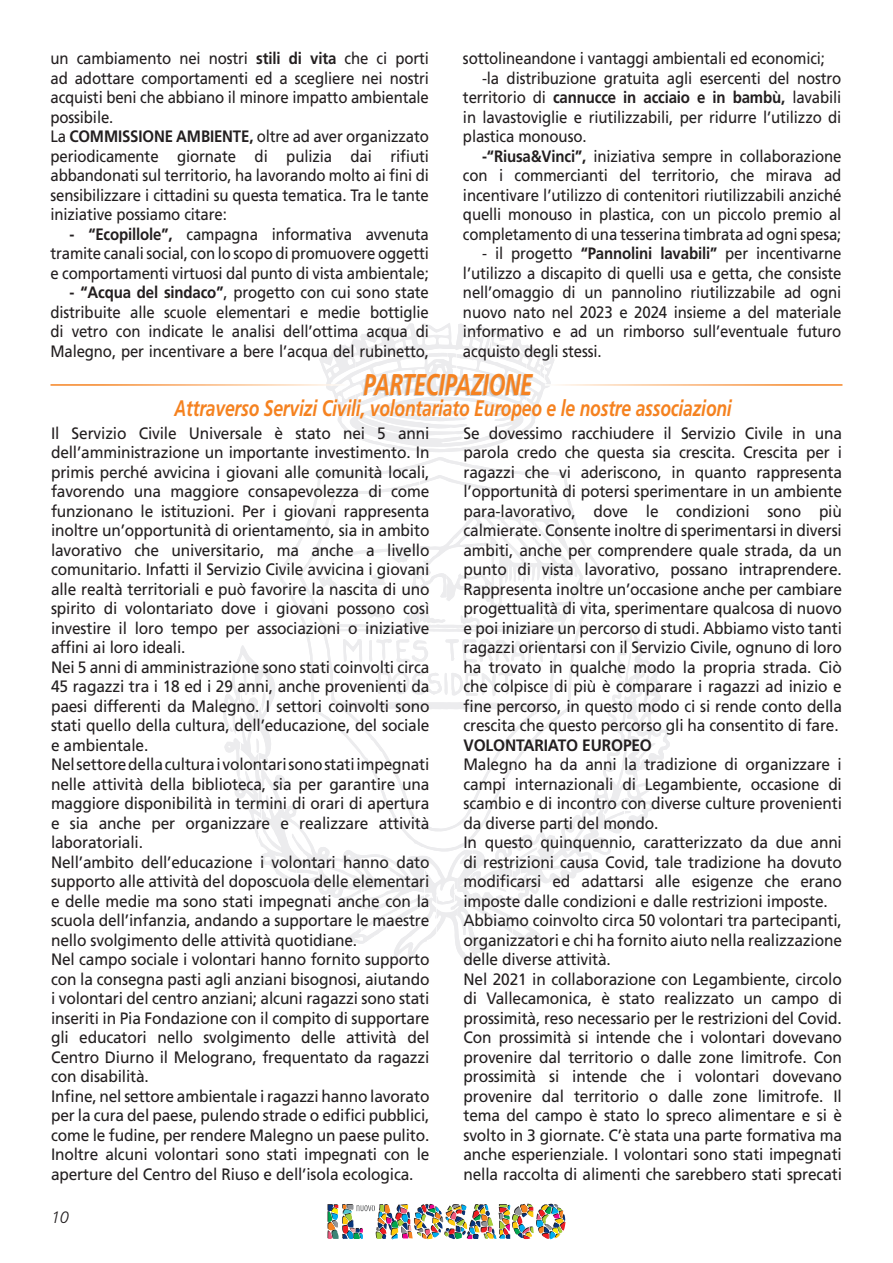
<style>
.page{position:relative;width:893px;height:1263px;background:#fff}
.page>*{position:absolute;margin:0;border:0;box-sizing:border-box;transform-origin:0 0}
.titoli{font:italic 700 30px "Frutiger LT Std";letter-spacing:-.01em;color:#f58220;scale:.72 1}
.sottotitoli{font:italic 700 22.5px "Frutiger LT Std";letter-spacing:-.01em;color:#f58220;scale:.72 1}
.testo{font:16.5px/19.5px "Frutiger LT Std";letter-spacing:-.01em;color:#231f20;text-align:justify;scale:.94 1}
.testo-2{font:16.5px/19.5px "Frutiger LT Std";letter-spacing:-.01em;color:#231f20;text-align:justify;scale:.91 1}
.testo-3{font:700 16.5px "Frutiger LT Std";letter-spacing:-.01em;color:#231f20;scale:.94 1}
.t1{font:italic 300 16.5px "Frutiger LT Std";color:#231f20}
.s1{font-weight:700}
</style>
<div class="page">
<svg style="left:223px;top:630px;width:447px;height:331px"></svg>
<svg style="left:319px;top:323px;width:236px;height:129px"></svg>
<svg style="left:278px;top:457px;width:325px;height:394px"></svg>
<svg style="left:343px;top:639px;width:19px;height:23px"></svg>
<svg style="left:592px;top:837px;width:21px;height:19px"></svg>
<svg style="left:368px;top:574px;width:18px;height:11px"></svg>
<svg style="left:364px;top:607px;width:21px;height:11px"></svg>
<svg style="left:316px;top:576px;width:21px;height:11px"></svg>
<svg style="left:392px;top:552px;width:18px;height:11px"></svg>
<svg style="left:641px;top:675px;width:10px;height:37px"></svg>
<svg style="left:445px;top:639px;width:98px;height:23px"></svg>
<svg style="left:243px;top:669px;width:4px;height:26px"></svg>
<svg style="left:369px;top:638px;width:62px;height:25px"></svg>
<svg style="left:377px;top:671px;width:136px;height:25px"></svg>
<svg style="left:256px;top:739px;width:3px;height:14px"></svg>
<svg style="left:543px;top:616px;width:7px;height:7px"></svg>
<img style="left:327px;top:1203px;width:239px;height:36px">
<hr style="left:545px;top:384px;width:297px;height:2px;background:#fff">
<hr style="left:50px;top:384px;width:298px;height:2px;background:#fff">
<p class="testo-2" style="left:463px;top:49px;width:399px">sottolineandone i vantaggi ambientali ed economici;</p>
<p class="testo-2" style="left:463px;top:68px;width:417px;text-indent:19px">-la distribuzione gratuita agli esercenti del nostro territorio di <span class="s1">cannucce in acciaio e in bambù,</span> lavabili in lavastoviglie e riutilizzabili, per ridurre l’utilizzo di plastica monouso.</p>
<p class="testo-2" style="left:463px;top:146px;width:417px;text-indent:19px"><span class="s1">-“Riusa&amp;Vinci”,</span> iniziativa sempre in collaborazione con i commercianti del territorio, che mirava ad incentivare l’utilizzo di contenitori riutilizzabili anziché quelli monouso in plastica, con un piccolo premio al completamento di una tesserina timbrata ad ogni spesa;</p>
<p class="testo-2" style="left:463px;top:244px;width:417px;text-indent:19px">- il progetto <span class="s1">“Pannolini lavabili”</span> per incentivarne l’utilizzo a discapito di quelli usa e getta, che consiste nell’omaggio di un pannolino riutilizzabile ad ogni nuovo nato nel 2023 e 2024 insieme a del materiale informativo e ad un rimborso sull’eventuale futuro acquisto degli stessi.</p>
<p class="sottotitoli" style="left:175px;top:395px;width:775px">Attraverso Servizi Civili, volontariato Europeo e le nostre associazioni</p>
<p class="testo-2" style="left:50px;top:49px;width:417px">un cambiamento nei nostri <span class="s1">stili di vita</span> che ci porti ad adottare comportamenti ed a scegliere nei nostri acquisti beni che abbiano il minore impatto ambientale possibile.</p>
<p class="testo-2" style="left:50px;top:127px;width:417px">La <span class="s1">COMMISSIONE AMBIENTE,</span> oltre ad aver organizzato periodicamente giornate di pulizia dai rifiuti abbandonati sul territorio, ha lavorando molto ai fini di sensibilizzare i cittadini su questa tematica. Tra le tante iniziative possiamo citare:</p>
<p class="testo-2" style="left:50px;top:224px;width:417px;text-indent:19px"><span class="s1">- “Ecopillole”,</span> campagna informativa avvenuta tramite canali social, con lo scopo di promuovere oggetti e comportamenti virtuosi dal punto di vista ambientale;</p>
<p class="testo-2" style="left:50px;top:283px;width:417px;text-indent:19px"><span class="s1">- “Acqua del sindaco”</span>, progetto con cui sono state distribuite alle scuole elementari e medie bottiglie di vetro con indicate le analisi dell’ottima acqua di Malegno, per incentivare a bere l’acqua del rubinetto,</p>
<p class="titoli" style="left:363px;top:367px;width:237px">PARTECIPAZIONE</p>
<p class="testo" style="left:51px;top:423px;width:404px">Il Servizio Civile Universale è stato nei 5 anni dell’amministrazione un importante investimento. In primis perché avvicina i giovani alle comunità locali, favorendo una maggiore consapevolezza di come funzionano le istituzioni. Per i giovani rappresenta inoltre un’opportunità di orientamento, sia in ambito lavorativo che universitario, ma anche a livello comunitario. Infatti il Servizio Civile avvicina i giovani alle realtà territoriali e può favorire la nascita di uno spirito di volontariato dove i giovani possono così investire il loro tempo per associazioni o iniziative affini ai loro ideali.</p>
<p class="testo" style="left:51px;top:657px;width:404px">Nei 5 anni di amministrazione sono stati coinvolti circa 45 ragazzi tra i 18 ed i 29 anni, anche provenienti da paesi differenti da Malegno. I settori coinvolti sono stati quello della cultura, dell’educazione, del sociale e ambientale.</p>
<p class="testo" style="left:51px;top:755px;width:404px">Nel settore della cultura i volontari sono stati impegnati nelle attività della biblioteca, sia per garantire una maggiore disponibilità in termini di orari di apertura e sia anche per organizzare e realizzare attività laboratoriali.</p>
<p class="testo" style="left:51px;top:852px;width:404px">Nell’ambito dell’educazione i volontari hanno dato supporto alle attività del doposcuola delle elementari e delle medie ma sono stati impegnati anche con la scuola dell’infanzia, andando a supportare le maestre nello svolgimento delle attività quotidiane.</p>
<p class="testo" style="left:51px;top:950px;width:404px">Nel campo sociale i volontari hanno fornito supporto con la consegna pasti agli anziani bisognosi, aiutando i volontari del centro anziani; alcuni ragazzi sono stati inseriti in Pia Fondazione con il compito di supportare gli educatori nello svolgimento delle attività del Centro Diurno il Melograno, frequentato da ragazzi con disabilità.</p>
<p class="testo" style="left:51px;top:1086px;width:404px">Infine, nel settore ambientale i ragazzi hanno lavorato per la cura del paese, pulendo strade o edifici pubblici, come le fudine, per rendere Malegno un paese pulito.<br>Inoltre alcuni volontari sono stati impegnati con le aperture del Centro del Riuso e dell’isola ecologica.</p>
<p class="t1" style="left:51px;top:1208px;width:20px">10</p>
<p class="testo" style="left:463px;top:423px;width:404px">Se dovessimo racchiudere il Servizio Civile in una parola credo che questa sia crescita. Crescita per i ragazzi che vi aderiscono, in quanto rappresenta l’opportunità di potersi sperimentare in un ambiente para-lavorativo, dove le condizioni sono più calmierate. Consente inoltre di sperimentarsi in diversi ambiti, anche per comprendere quale strada, da un punto di vista lavorativo, possano intraprendere.<br>Rappresenta inoltre un’occasione anche per cambiare progettualità di vita, sperimentare qualcosa di nuovo e poi iniziare un percorso di studi. Abbiamo visto tanti ragazzi orientarsi con il Servizio Civile, ognuno di loro ha trovato in qualche modo la propria strada. Ciò che colpisce di più è comparare i ragazzi ad inizio e fine percorso, in questo modo ci si rende conto della crescita che questo percorso gli ha consentito di fare.</p>
<p class="testo-3" style="left:463px;top:735px;width:202px">VOLONTARIATO EUROPEO</p>
<p class="testo" style="left:463px;top:755px;width:404px">Malegno ha da anni la tradizione di organizzare i campi internazionali di Legambiente, occasione di scambio e di incontro con diverse culture provenienti da diverse parti del mondo.</p>
<p class="testo" style="left:463px;top:833px;width:404px">In questo quinquennio, caratterizzato da due anni di restrizioni causa Covid, tale tradizione ha dovuto modificarsi ed adattarsi alle esigenze che erano imposte dalle condizioni e dalle restrizioni imposte.</p>
<p class="testo" style="left:463px;top:911px;width:404px">Abbiamo coinvolto circa 50 volontari tra partecipanti, organizzatori e chi ha fornito aiuto nella realizzazione delle diverse attività.</p>
<p class="testo" style="left:463px;top:969px;width:404px">Nel 2021 in collaborazione con Legambiente, circolo di Vallecamonica, è stato realizzato un campo di prossimità, reso necessario per le restrizioni del Covid.<br>Con prossimità si intende che i volontari dovevano provenire dal territorio o dalle zone limitrofe. Con prossimità si intende che i volontari dovevano provenire dal territorio o dalle zone limitrofe. Il tema del campo è stato lo spreco alimentare e si è svolto in 3 giornate. C’è stata una parte formativa ma anche esperienziale. I volontari sono stati impegnati nella raccolta di alimenti che sarebbero stati sprecati</p>
</div>
